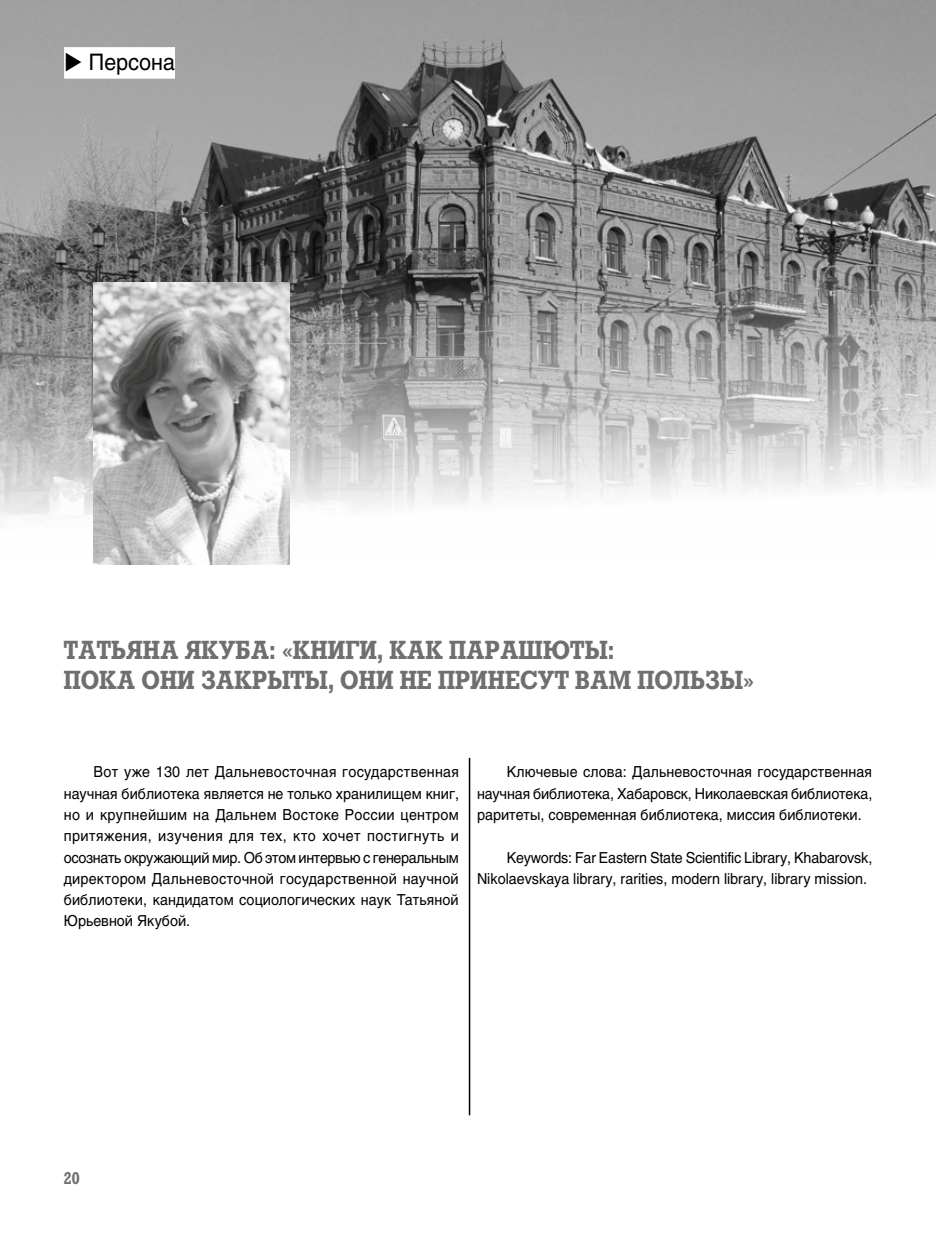
<style>
.page{position:relative;width:936px;height:1234px;background:#fff}
.page>*{position:absolute;margin:0;border:0;box-sizing:border-box;transform-origin:0 0}
.t1{font:700 25.5px/30.6px "Rodeo C";color:#706f6f;scale:.9 1}
.t2{font:22.5px "Helios C";color:#000;scale:.95 1}
.t3{font:700 16.5px "Rodeo C";color:#706f6f;scale:.9 1}
.t4{font:15px/21.3px "Helios C";color:#000;text-align:justify;scale:.95 1}
</style>
<div class="page">
<img style="left:0;top:0;width:935px;height:556px">
<img style="left:94px;top:282px;width:195px;height:282px">
<hr style="left:469px;top:757px;width:1px;height:357px;background:#000">
<div style="left:64px;top:47px;width:111px;height:32px;background:#fff"></div>
<h2 class="t2" style="left:64px;top:49px;width:118px">◆ Персона</h2>
<h1 class="t1" style="left:64px;top:634px;width:768px">ТАТЬЯНА ЯКУБА: «КНИГИ, КАК ПАРАШЮТЫ:<br>ПОКА ОНИ ЗАКРЫТЫ, ОНИ НЕ ПРИНЕСУТ ВАМ ПОЛЬЗЫ»</h1>
<p class="t4" style="left:64px;top:761px;width:417px;text-indent:30px">Вот уже 130 лет Дальневосточная государственная научная библиотека является не только хранилищем книг, но и крупнейшим на Дальнем Востоке России центром притяжения, изучения для тех, кто хочет постигнуть и осознать окружающий мир. Об этом интервью с генеральным директором Дальневосточной государственной научной библиотеки, кандидатом социологических наук Татьяной Юрьевной Якубой.</p>
<p class="t4" style="left:477px;top:761px;width:417px;text-indent:30px">Ключевые слова: Дальневосточная государственная научная библиотека, Хабаровск, Николаевская библиотека, раритеты, современная библиотека, миссия библиотеки.</p>
<p class="t4" style="left:477px;top:846px;width:417px;text-indent:30px">Keywords: Far Eastern State Scientific Library, Khabarovsk,<br>Nikolaevskaya library, rarities, modern library, library mission.</p>
<p class="t3" style="left:64px;top:1167px;width:19px">20</p>
</div>
